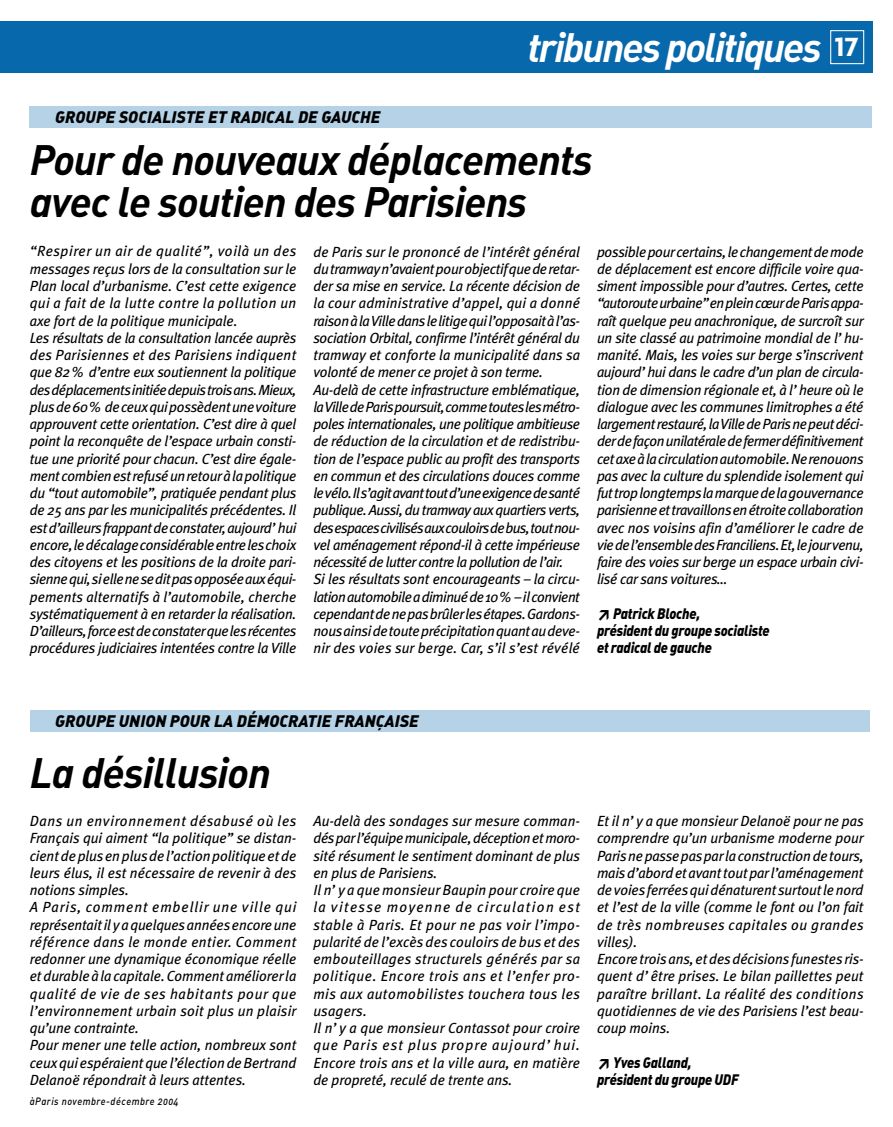
<style>
.page{position:relative;width:893px;height:1127px;background:#fff}
.page>*{position:absolute;margin:0;border:0;box-sizing:border-box;transform-origin:0 0}
.t1{font:42px/42px "DIN Bold Italic Alt";letter-spacing:-.025em;color:#000}
.t2{font:40.5px "DIN Bold Italic Alt";letter-spacing:-.05em;color:#fff}
.t3{font:16.5px "DIN Black Italic Alt";color:#000}
.t4{font:15px/17.2px "DIN Black Italic Alt";letter-spacing:-.015em;color:#000;scale:.9 1}
.t5{font:italic 14.7px/17.2px "Meta Plus";letter-spacing:-.01em;color:#000}
.t6{font:italic 14.7px/17.2px "Meta Plus";letter-spacing:.01em;color:#000}
.t7{font:10.5px "DIN Medium Italic Alt";letter-spacing:.055em;color:#000;scale:.9 1}
.s1{font-family:"Agenda";font-weight:700;font-size:28.5px}
</style>
<div class="page">
<div style="left:0;top:21px;width:872px;height:51px;background:#0868ac"></div>
<div style="left:830px;top:30px;width:34px;height:34px;border:1px solid #fff"></div>
<div style="left:30px;top:710px;width:839px;height:21px;background:#b5d2e6"></div>
<div style="left:30px;top:106px;width:842px;height:22px;background:#b5d2e6"></div>
<p class="t3" style="left:55px;top:111px;width:327px">GROUPE SOCIALISTE ET RADICAL DE GAUCHE</p>
<h2 class="t2" style="left:527px;top:33px;width:332px">tribunes politiques <span class="s1">17</span></h2>
<h1 class="t1" style="left:30px;top:142px;width:564px">Pour de nouveaux déplacements avec le soutien des Parisiens</h1>
<p class="t5" style="left:30px;top:243px;width:268px">“Respirer un air de qualité”, voilà un des messages reçus lors de la consultation sur le Plan local d’urbanisme. C’est cette exigence qui a fait de la lutte contre la pollution un axe fort de la politique municipale.<br>Les résultats de la consultation lancée auprès des Parisiennes et des Parisiens indiquent que 82% d’entre eux soutiennent la politique des déplacements initiée depuis trois ans. Mieux, plus de 60% de ceux qui possèdent une voiture approuvent cette orientation. C’est dire à quel point la reconquête de l’espace urbain consti&shy;tue une priorité pour chacun. C’est dire égale&shy;ment combien est refusé un retour à la politique du “tout automobile”, pratiquée pendant plus de 25 ans par les municipalités précédentes. Il est d’ailleurs frappant de constater, aujourd’hui encore, le décalage considérable entre les choix des citoyens et les positions de la droite pari&shy;sienne qui, si elle ne se dit pas opposée aux équi&shy;pements alternatifs à l’automobile, cherche systématiquement à en retarder la réalisation.<br>D’ailleurs, force est de constater que les récentes procédures judiciaires intentées contre la Ville</p>
<p class="t5" style="left:313px;top:243px;width:268px">de Paris sur le prononcé de l’intérêt général du tramway n’avaient pour objectif que de retar&shy;der sa mise en service. La récente décision de la cour administrative d’appel, qui a donné raison à la Ville dans le litige qui l’opposait à l’as&shy;sociation Orbital, confirme l’intérêt général du tramway et conforte la municipalité dans sa volonté de mener ce projet à son terme.<br>Au-delà de cette infrastructure emblématique, la Ville de Paris poursuit, comme toutes les métro&shy;poles internationales, une politique ambitieuse de réduction de la circulation et de redistribu&shy;tion de l’espace public au profit des transports en commun et des circulations douces comme le vélo. Il s’agit avant tout d’une exigence de santé publique. Aussi, du tramway aux quartiers verts, des espaces civilisés aux couloirs de bus, tout nou&shy;vel aménagement répond-il à cette impérieuse nécessité de lutter contre la pollution de l’air.<br>Si les résultats sont encourageants – la circu&shy;lation automobile a diminué de 10% –il convient cependant de ne pas brûler les étapes. Gardons&shy;nous ainsi de toute précipitation quant au deve&shy;nir des voies sur berge. Car, s’il s’est révélé</p>
<p class="t5" style="left:597px;top:243px;width:268px;text-align:justify">possible pour certains, le changement de mode de déplacement est encore difficile voire qua&shy;siment impossible pour d’autres. Certes, cette “autoroute urbaine” en plein cœur de Paris appa&shy;raît quelque peu anachronique, de surcroît sur un site classé au patrimoine mondial de l’hu&shy;manité. Mais, les voies sur berge s’inscrivent aujourd’hui dans le cadre d’un plan de circula&shy;tion de dimension régionale et, à l’heure où le dialogue avec les communes limitrophes a été largement restauré, la Ville de Paris ne peut déci&shy;der de façon unilatérale de fermer définitivement cet axe à la circulation automobile. Ne renouons pas avec la culture du splendide isolement qui fut trop longtemps la marque de la gouvernance parisienne et travaillons en étroite collaboration avec nos voisins afin d’améliorer le cadre de vie de l’ensemble des Franciliens. Et, le jour venu, faire des voies sur berge un espace urbain civi&shy;lisé car sans voitures…</p>
<p class="t4" style="left:597px;top:606px;width:193px">&gt; Patrick Bloche,<br>président du groupe socialiste et radical de gauche</p>
<p class="t3" style="left:55px;top:715px;width:365px">GROUPE UNION POUR LA DÉMOCRATIE FRANÇAISE</p>
<h1 class="t1" style="left:30px;top:755px;width:243px">La désillusion</h1>
<p class="t5" style="left:30px;top:813px;width:268px">Dans un environnement désabusé où les Français qui aiment “la politique” se distan&shy;cient de plus en plus de l’action politique et de leurs élus, il est nécessaire de revenir à des notions simples.<br>A Paris, comment embellir une ville qui représentait il y a quelques années encore une référence dans le monde entier. Comment redonner une dynamique économique réelle et durable à la capitale. Comment améliorer la qualité de vie de ses habitants pour que l’environnement urbain soit plus un plaisir qu’une contrainte.<br>Pour mener une telle action, nombreux sont ceux qui espéraient que l’élection de Bertrand Delanoë répondrait à leurs attentes.</p>
<p class="t6" style="left:313px;top:813px;width:268px">Au-delà des sondages sur mesure comman&shy;dés par l’équipe municipale, déception et moro&shy;sité résument le sentiment dominant de plus en plus de Parisiens.<br>Il n’y a que monsieur Baupin pour croire que la vitesse moyenne de circulation est stable à Paris. Et pour ne pas voir l’impo&shy;pularité de l’excès des couloirs de bus et des embouteillages structurels générés par sa politique. Encore trois ans et l’enfer pro&shy;mis aux automobilistes touchera tous les usagers.<br>Il n’y a que monsieur Contassot pour croire que Paris est plus propre aujourd’hui.<br>Encore trois ans et la ville aura, en matière de propreté, reculé de trente ans.</p>
<p class="t5" style="left:597px;top:813px;width:268px">Et il n’y a que monsieur Delanoë pour ne pas comprendre qu’un urbanisme moderne pour Paris ne passe pas par la construction de tours, mais d’abord et avant tout par l’aménagement de voies ferrées qui dénaturent surtout le nord et l’est de la ville (comme le font ou l’on fait de très nombreuses capitales ou grandes villes).<br>Encore trois ans, et des décisions funestes ris&shy;quent d’être prises. Le bilan paillettes peut paraître brillant. La réalité des conditions quotidiennes de vie des Parisiens l’est beau&shy;coup moins.</p>
<p class="t4" style="left:597px;top:1054px;width:159px">&gt; Yves Galland, président du groupe UDF</p>
<p class="t7" style="left:30px;top:1097px;width:167px">àParis novembre-décembre 2004</p>
</div>
